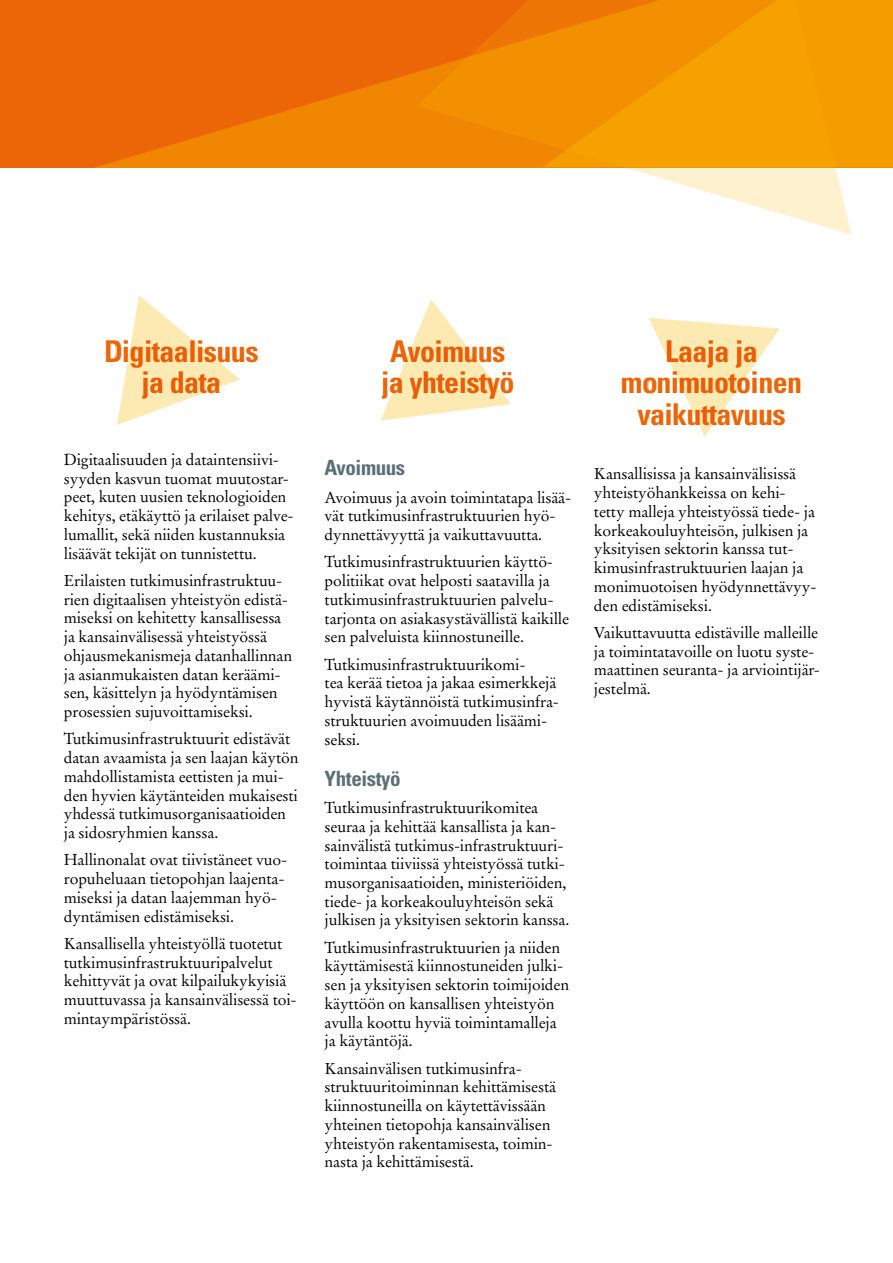
<style>
.page{position:relative;width:893px;height:1263px;background:#fff}
.page>*{position:absolute;margin:0;border:0;box-sizing:border-box;transform-origin:0 0}
.t1{font:700 condensed 30px/31.5px "Univers LT Std";letter-spacing:-.02em;color:#ec6608;text-align:center}
.t2{font:700 condensed 21px "Univers LT Std";letter-spacing:-.02em;color:#5c6f79}
.t3{font:15.75px/18.8px "Stempel Garamond LT Std";letter-spacing:-.01em;color:#000}
</style>
<div class="page">
<svg style="left:0;top:0;width:417px;height:167px;background:#ed6c06"></svg>
<div style="left:851px;top:0;width:42px;height:167px;background:#f59c00"></div>
<svg style="left:417px;top:0;width:434px;height:235px"></svg>
<svg style="left:649px;top:318px;width:131px;height:119px"></svg>
<svg style="left:117px;top:295px;width:123px;height:130px"></svg>
<svg style="left:380px;top:299px;width:131px;height:122px"></svg>
<h1 class="t1" style="left:104px;top:335px;width:156px">Digitaalisuus ja data</h1>
<p class="t3" style="left:64px;top:450px;width:231px">Digitaalisuuden ja dataintensiivi&shy;syyden kasvun tuomat muutostar&shy;peet, kuten uusien teknologioiden kehitys, etäkäyttö ja erilaiset palve&shy;lumallit, sekä niiden kustannuksia lisäävät tekijät on tunnistettu.</p>
<p class="t3" style="left:64px;top:571px;width:230px">Erilaisten tutkimusinfrastruktuu&shy;rien digitaalisen yhteistyön edistä&shy;miseksi on kehitetty kansallisessa ja kansainvälisessä yhteistyössä ohjausmekanismeja datanhallinnan ja asianmukaisten datan keräämi&shy;sen, käsittelyn ja hyödyntämisen prosessien sujuvoittamiseksi.</p>
<p class="t3" style="left:64px;top:730px;width:236px">Tutkimusinfrastruktuurit edistävät datan avaamista ja sen laajan käytön mahdollistamista eettisten ja mui&shy;den hyvien käytänteiden mukaisesti yhdessä tutkimusorganisaatioiden ja sidosryhmien kanssa.</p>
<p class="t3" style="left:64px;top:851px;width:225px">Hallinonalat ovat tiivistäneet vuo&shy;ropuheluaan tietopohjan laajenta&shy;miseksi ja datan laajemman hyö&shy;dyntämisen edistämiseksi.</p>
<p class="t3" style="left:64px;top:934px;width:234px">Kansallisella yhteistyöllä tuotetut tutkimusinfrastruktuuripalvelut kehittyvät ja ovat kilpailukykyisiä muuttuvassa ja kansainvälisessä toi&shy;mintaympäristössä.</p>
<h1 class="t1" style="left:381px;top:335px;width:135px">Avoimuus ja yhteistyö</h1>
<h2 class="t2" style="left:325px;top:455px;width:82px">Avoimuus</h2>
<p class="t3" style="left:325px;top:488px;width:248px">Avoimuus ja avoin toimintatapa lisää&shy;vät tutkimusinfrastruktuurien hyö&shy;dynnettävyyttä ja vaikuttavuutta.</p>
<p class="t3" style="left:325px;top:553px;width:246px">Tutkimusinfrastruktuurien käyttö&shy;politiikat ovat helposti saatavilla ja tutkimusinfrastruktuurien palvelu&shy;tarjonta on asiakasystävällistä kaikille sen palveluista kiinnostuneille.</p>
<p class="t3" style="left:325px;top:655px;width:236px">Tutkimusinfrastruktuurikomi-<br>tea kerää tietoa ja jakaa esimerkkejä hyvistä käytännöistä tutkimusinfra&shy;struktuurien avoimuuden lisäämi&shy;seksi.</p>
<h2 class="t2" style="left:325px;top:765px;width:77px">Yhteistyö</h2>
<p class="t3" style="left:325px;top:798px;width:246px">Tutkimusinfrastruktuurikomitea seuraa ja kehittää kansallista ja kan&shy;sainvälistä tutkimus-infrastruktuuri&shy;toimintaa tiiviissä yhteistyössä tutki&shy;musorganisaatioiden, ministeriöiden, tiede- ja korkeakouluyhteisön sekä julkisen ja yksityisen sektorin kanssa.</p>
<p class="t3" style="left:325px;top:938px;width:246px">Tutkimusinfrastruktuurien ja niiden käyttämisestä kiinnostuneiden julki&shy;sen ja yksityisen sektorin toimijoiden käyttöön on kansallisen yhteistyön avulla koottu hyviä toimintamalleja ja käytäntöjä.</p>
<p class="t3" style="left:325px;top:1059px;width:233px">Kansainvälisen tutkimusinfra&shy;struktuuritoiminnan kehittämisestä kiinnostuneilla on käytettävissään yhteinen tietopohja kansainvälisen yhteistyön rakentamisesta, toimin&shy;nasta ja kehittämisestä.</p>
<h1 class="t1" style="left:621px;top:335px;width:183px">Laaja ja monimuotoinen vaikuttavuus</h1>
<p class="t3" style="left:594px;top:465px;width:224px">Kansallisissa ja kansainvälisissä yhteistyöhankkeissa on kehi&shy;tetty malleja yhteistyössä tiede- ja korkeakouluyhteisön, julkisen ja yksityisen sektorin kanssa tut&shy;kimusinfrastruktuurien laajan ja monimuotoisen hyödynnettävyy&shy;den edistämiseksi.</p>
<p class="t3" style="left:594px;top:623px;width:227px">Vaikuttavuutta edistäville malleille ja toimintatavoille on luotu syste&shy;maattinen seuranta- ja arviointijär&shy;jestelmä.</p>
</div>
